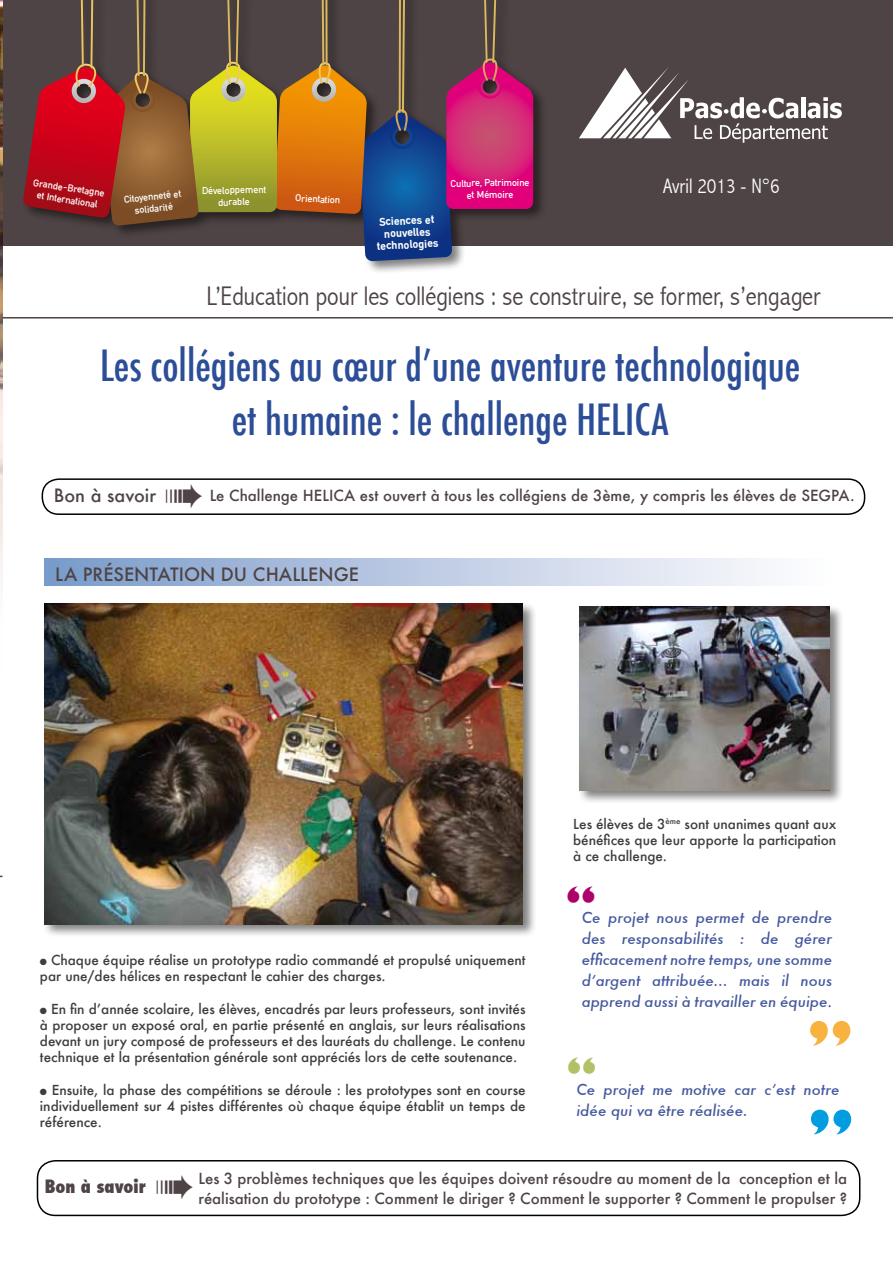
<style>
.page{position:relative;width:893px;height:1263px;background:#fff}
.page>*{position:absolute;margin:0;border:0;box-sizing:border-box;transform-origin:0 0}
.t1{font:800 54px "Gill Sans";color:#f8b23f}
.t2{font:800 54px "Gill Sans";color:#009ee0}
.t3{font:500 condensed 42px/54px "Futura";color:#2c4d97;text-align:center}
.t4{font:800 36px "Gill Sans";color:#ae006a}
.t5{font:800 36px "Gill Sans";color:#b0c265}
.t6{font:300 condensed 27px "Abadi";color:#4f4445}
.t7{font:300 condensed 21px "Abadi";color:#fff}
.t8{font:500 18px "Futura";color:#4f4445}
.t9{font:800 condensed 18px "Futura";color:#4f4445}
.t10{font:500 15px/19.5px "Futura";color:#4f4445}
.t11{font:italic 500 15px/21px "Futura";color:#465a9f;text-align:justify}
.t12{font:500 13.5px/16.2px "Futura";color:#3e3d40;text-align:justify}
.t13{font:700 12px/12px "DIN Mittel EF";color:#fff;text-align:center}
.t14{font:10.5px/12px "DIN Mittel EF";letter-spacing:-.005em;color:#fff;text-align:center}
.s1{font-style:normal}
</style>
<div class="page">
<div style="left:0;top:0;width:893px;height:246px;background:#4f4445"></div>
<svg style="left:579px;top:67px;width:263px;height:76px"></svg>
<div style="left:42px;top:478px;width:823px;height:37px;border:2px solid #000;border-radius:17px"></div>
<div style="left:21px;top:0;width:526px;height:274px;background:#000;opacity:.5"></div>
<svg style="left:23px;top:0;width:510px;height:261px"></svg>
<hr style="left:2px;top:317px;width:891px;height:1px;background:#4f4445">
<img style="left:0;top:0;width:2px;height:585px">
<div style="left:43px;top:601px;width:494px;height:337px;background:#000;opacity:.5"></div>
<img style="left:45px;top:603px;width:478px;height:321px">
<div style="left:44px;top:558px;width:792px;height:28px;background:linear-gradient(to right,#7a9bca,#fff)"></div>
<div style="left:577px;top:604px;width:267px;height:201px;background:#000;opacity:.5"></div>
<img style="left:579px;top:606px;width:251px;height:184px">
<div style="left:37px;top:1160px;width:823px;height:56px;border:2px solid #000;border-radius:18px"></div>
<p class="t14" style="left:34px;top:176px;width:73px;rotate:9deg">Grande-Bretagne et International</p>
<p class="t14" style="left:451px;top:177px;width:80px">Culture, Patrimoine et Mémoire</p>
<p class="t13" style="left:376px;top:216px;width:63px;rotate:-3deg">Sciences et nouvelles technologies</p>
<p class="t14" style="left:202px;top:184px;width:66px">Développement</p>
<p class="t14" style="left:123px;top:194px;width:59px;rotate:-6deg">Citoyenneté et</p>
<p class="t14" style="left:218px;top:196px;width:33px">durable</p>
<p class="t14" style="left:134px;top:204px;width:40px;rotate:-6deg">solidarité</p>
<p class="t14" style="left:296px;top:192px;width:46px;rotate:3deg">Orientation</p>
<h3 class="t7" style="left:663px;top:173px;width:118px">Avril 2013 - N°6</h3>
<h3 class="t6" style="left:206px;top:280px;width:616px">L’Education pour les collégiens : se construire, se former, s’engager</h3>
<h2 class="t3" style="left:100px;top:339px;width:702px">Les collégiens au cœur d’une aventure technologique et humaine : le challenge HELICA</h2>
<h3 class="t8" style="left:54px;top:483px;width:104px">Bon à savoir</h3>
<p class="t10" style="left:210px;top:486px;width:647px">Le Challenge HELICA est ouvert à tous les collégiens de 3ème, y compris les élèves de SEGPA.</p>
<h3 class="t8" style="left:55px;top:561px;width:305px">LA PRÉSENTATION DU CHALLENGE</h3>
<p class="t12" style="left:40px;top:952px;width:487px">● Chaque équipe réalise un prototype radio commandé et propulsé uniquement par une/des hélices en respectant le cahier des charges.</p>
<p class="t12" style="left:40px;top:1000px;width:487px">● En fin d’année scolaire, les élèves, encadrés par leurs professeurs, sont invités à proposer un exposé oral, en partie présenté en anglais, sur leurs réalisations devant un jury composé de professeurs et des lauréats du challenge. Le contenu technique et la présentation générale sont appréciés lors de cette soutenance.</p>
<p class="t12" style="left:40px;top:1081px;width:487px">● Ensuite, la phase des compétitions se déroule : les prototypes sont en course individuellement sur 4 pistes différentes où chaque équipe établit un temps de référence.</p>
<p class="t12" style="left:573px;top:816px;width:265px">Les élèves de 3<sup>ème</sup> sont unanimes quant aux bénéfices que leur apporte la participation à ce challenge.</p>
<h3 class="t4" style="left:566px;top:878px;width:31px">“</h3>
<p class="t11" style="left:582px;top:907px;width:252px">Ce projet nous permet de prendre des responsabilités : de gérer efficacement notre temps, une somme d’argent attribuée... mais il nous apprend aussi à travailler en équipe<span class="s1">.</span></p>
<h1 class="t1" style="left:853px;top:1058px;width:46px;rotate:-180deg">“</h1>
<p class="t11" style="left:576px;top:1079px;width:264px">Ce projet me motive car c’est notre</p>
<h1 class="t2" style="left:853px;top:1147px;width:46px;rotate:-180deg">“</h1>
<h3 class="t5" style="left:567px;top:1049px;width:31px">“</h3>
<p class="t11" style="left:576px;top:1100px;width:173px">idée qui va être réalisée.</p>
<h3 class="t9" style="left:45px;top:1174px;width:102px">Bon à savoir</h3>
<p class="t10" style="left:198px;top:1168px;width:650px">Les 3 problèmes techniques que les équipes doivent résoudre au moment de la conception et la réalisation du prototype : Comment le diriger ? Comment le supporter ? Comment le propulser ?</p>
</div>
